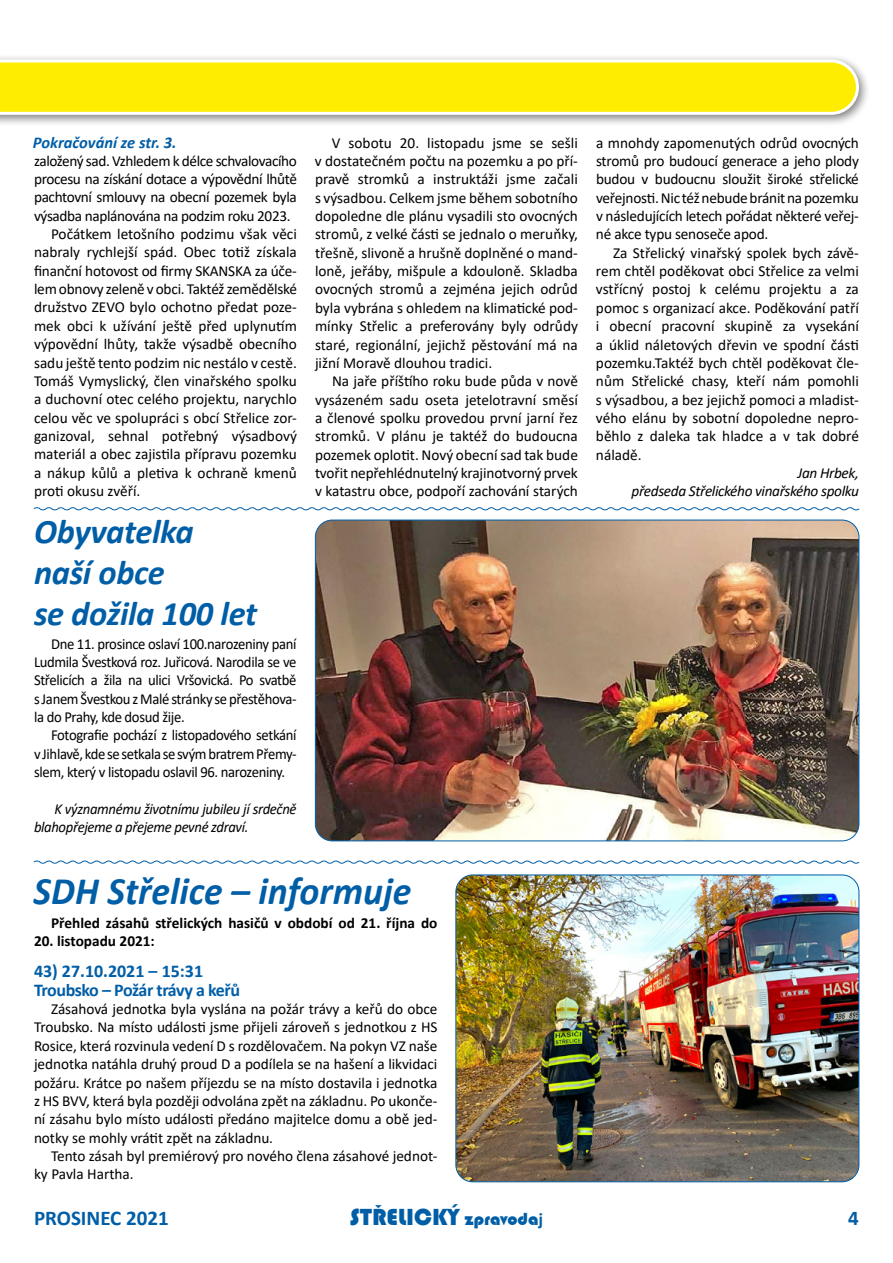
<style>
.page{position:relative;width:893px;height:1263px;background:#fff}
.page>*{position:absolute;margin:0;border:0;box-sizing:border-box;transform-origin:0 0}
.t1{font:italic 700 39px "Calibri";color:#005ea7}
.t2{font:italic 700 34.5px/41.4px "Calibri";letter-spacing:-.01em;color:#005ea7}
.t3{font:24px "Bauhaus 93";color:#005ea7}
.t4{font:700 21px "Calibri";color:#005ea7}
.t5{font:700 18px/18.3px "Calibri";color:#005ea7}
.t6{font:italic 700 16.5px "Calibri";color:#005ea7}
.t7{font:15.3px/18.3px "Calibri";letter-spacing:-.01em;color:#000;text-align:justify}
.t8{font:15.3px/18.3px "Calibri";letter-spacing:-.01em;color:#000;text-align:justify;scale:.96 1}
.t9{font:italic 15.3px/18.3px "Calibri";letter-spacing:-.025em;color:#000;scale:.96 1}
.t10{font:700 15.3px "Calibri";color:#000}
.t11{font:italic 15.3px/18.3px "Calibri";letter-spacing:-.025em;color:#000;text-align:right}
.t12{font:15.3px "Calibri";letter-spacing:-.03em;color:#000}
.s1{font-size:18px}
.s2{font-family:"Calibri";font-weight:700;font-size:18px}
</style>
<div class="page">
<div style="left:0;top:53px;width:871px;height:74px;background:#000;opacity:.5"></div>
<svg style="left:0;top:60px;width:859px;height:55px;background:#feee1c"></svg>
<svg style="left:33px;top:507px;width:827px;height:4px"></svg>
<svg style="left:33px;top:860px;width:827px;height:4px"></svg>
<img style="left:315px;top:520px;width:544px;height:321px">
<img style="left:457px;top:876px;width:402px;height:306px">
<div style="left:455px;top:874px;width:404px;height:308px;border:1px solid #005ea7;border-radius:17px"></div>
<p class="t6" style="left:33px;top:131px;width:145px">Pokračování ze str. 3.</p>
<p class="t7" style="left:34px;top:151px;width:264px">založený sad. Vzhledem k délce schvalovacího</p>
<p class="t7" style="left:34px;top:169px;width:264px">procesu na získání dotace a výpovědní lhůtě</p>
<p class="t7" style="left:34px;top:188px;width:264px">pachtovní smlouvy na obecní pozemek byla</p>
<p class="t7" style="left:34px;top:206px;width:258px">výsadba naplánována na podzim roku 2023.</p>
<p class="t7" style="left:51px;top:224px;width:247px">Počátkem letošního podzimu však věci</p>
<p class="t7" style="left:34px;top:243px;width:264px">nabraly rychlejší spád. Obec totiž získala</p>
<p class="t7" style="left:34px;top:261px;width:264px">finanční hotovost od firmy SKANSKA za úče-</p>
<p class="t12" style="left:34px;top:278px;width:264px">lem obnovy zeleně v obci. Taktéž zemědělské</p>
<p class="t7" style="left:34px;top:298px;width:264px">družstvo ZEVO bylo ochotno předat poze-</p>
<p class="t7" style="left:34px;top:316px;width:264px">mek obci k užívání ještě před uplynutím</p>
<p class="t7" style="left:34px;top:335px;width:264px">výpovědní lhůty, takže výsadbě obecního</p>
<p class="t7" style="left:34px;top:353px;width:264px">sadu ještě tento podzim nic nestálo v cestě.</p>
<p class="t7" style="left:34px;top:371px;width:264px">Tomáš Vymyslický, člen vinařského spolku</p>
<p class="t7" style="left:34px;top:390px;width:264px">a duchovní otec celého projektu, narychlo</p>
<p class="t7" style="left:34px;top:408px;width:264px">celou věc ve spolupráci s obcí Střelice zor-</p>
<p class="t7" style="left:34px;top:426px;width:264px">ganizoval, sehnal potřebný výsadbový</p>
<p class="t7" style="left:34px;top:445px;width:264px">materiál a obec zajistila přípravu pozemku</p>
<p class="t7" style="left:34px;top:463px;width:264px">a nákup kůlů a pletiva k ochraně kmenů</p>
<p class="t7" style="left:34px;top:481px;width:108px">proti okusu zvěří.</p>
<h2 class="t2" style="left:34px;top:509px;width:225px">Obyvatelka naší obce<br>se dožila 100 let</h2>
<p class="t8" style="left:34px;top:634px;width:275px;text-indent:17px">Dne 11. prosince oslaví 100.narozeniny paní Ludmila Švestková roz. Juřicová. Narodila se ve Střelicích a žila na ulici Vršovická. Po svatbě sJanem Švestkou zMalé stránky se přestěhova&shy;la do Prahy, kde dosud žije.</p>
<p class="t8" style="left:34px;top:726px;width:275px;text-indent:17px">Fotografie pochází z listopadového setkání vJihlavě, kde se setkala se svým bratrem Přemy&shy;slem, který v listopadu oslavil 96. narozeniny.</p>
<p class="t9" style="left:34px;top:799px;width:275px;text-indent:20px">K významnému životnímu jubileu jí srdečně blahopřejeme a přejeme pevné zdraví.</p>
<p class="t7" style="left:315px;top:133px;width:264px;text-indent:17px">V sobotu 20. listopadu jsme se sešli v dostatečném počtu na pozemku a po pří&shy;pravě stromků a instruktáži jsme začali s výsadbou. Celkem jsme během sobotního dopoledne dle plánu vysadili sto ovocných stromů, z velké části se jednalo o meruňky, třešně, slivoně a hrušně doplněné o mand&shy;loně, jeřáby, mišpule a kdouloně. Skladba ovocných stromů a zejména jejich odrůd byla vybrána s ohledem na klimatické pod&shy;mínky Střelic a preferovány byly odrůdy staré, regionální, jejichž pěstování má na jižní Moravě dlouhou tradici.</p>
<p class="t7" style="left:315px;top:372px;width:265px;text-indent:17px">Na jaře příštího roku bude půda v nově vysázeném sadu oseta jetelotravní směsí a členové spolku provedou první jarní řez stromků. V plánu je taktéž do budoucna pozemek oplotit. Nový obecní sad tak bude tvořit nepřehlédnutelný krajinotvorný prvek v katastru obce, podpoří zachování starých</p>
<h1 class="t1" style="left:34px;top:863px;width:379px">SDH Střelice – informuje</h1>
<p class="t10" style="left:51px;top:912px;width:388px">Přehled zásahů střelických hasičů v období od 21. října do</p>
<p class="t10" style="left:34px;top:930px;width:122px">20. listopadu 2021:</p>
<p class="t5" style="left:34px;top:962px;width:207px">43) 27.10.2021 – 15:31<br>Troubsko – Požár trávy a keřů</p>
<p class="t7" style="left:34px;top:999px;width:405px;text-indent:17px">Zásahová jednotka byla vyslána na požár trávy a keřů do obce Troubsko. Na místo události jsme přijeli zároveň s jednotkou z HS Rosice, která rozvinula vedení D s rozdělovačem. Na pokyn VZ naše jednotka natáhla druhý proud D a podílela se na hašení a likvidaci požáru. Krátce po našem příjezdu se na místo dostavila i jednotka z HS BVV, která byla později odvolána zpět na základnu. Po ukonče&shy;ní zásahu bylo místo události předáno majitelce domu a obě jed&shy;notky se mohly vrátit zpět na základnu.</p>
<p class="t7" style="left:34px;top:1146px;width:405px;text-indent:17px">Tento zásah byl premiérový pro nového člena zásahové jednot&shy;ky Pavla Hartha.</p>
<p class="t7" style="left:596px;top:133px;width:264px">a mnohdy zapomenutých odrůd ovocných stromů pro budoucí generace a jeho plody budou v budoucnu sloužit široké střelické veřejnosti. Nic též nebude bránit na pozemku v následujících letech pořádat některé veřej&shy;né akce typu senoseče apod.</p>
<p class="t7" style="left:596px;top:243px;width:264px;text-indent:17px">Za Střelický vinařský spolek bych závě&shy;rem chtěl poděkovat obci Střelice za velmi vstřícný postoj k celému projektu a za pomoc s organizací akce. Poděkování patří i obecní pracovní skupině za vysekání a úklid náletových dřevin ve spodní části pozemku.Taktéž bych chtěl poděkovat čle&shy;nům Střelické chasy, kteří nám pomohli s výsadbou, a bez jejichž pomoci a mladist&shy;vého elánu by sobotní dopoledne nepro&shy;běhlo z daleka tak hladce a v tak dobré náladě.</p>
<p class="t11" style="left:632px;top:463px;width:229px">Jan Hrbek,<br>předseda Střelického vinařského spolku</p>
<h3 class="t4" style="left:34px;top:1203px;width:136px">PROSINEC 2021</h3>
<h3 class="t3" style="left:350px;top:1203px;width:195px">STRˇ ELICKÝ <span class="s1">zpravoda</span><span class="s2">j</span></h3>
<h3 class="t4" style="left:848px;top:1203px;width:12px">4</h3>
</div>
